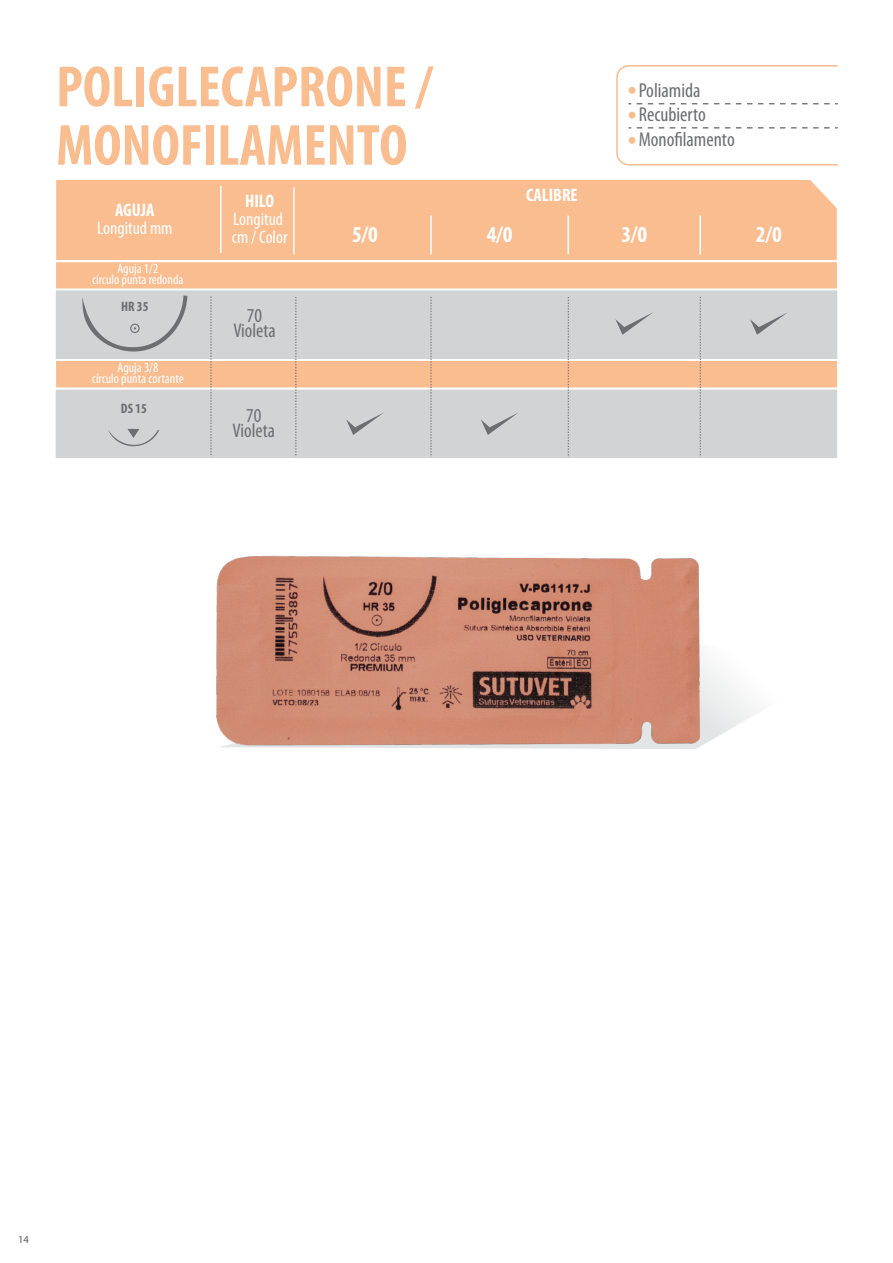
<style>
.page{position:relative;width:893px;height:1263px;background:#fff}
.page>*{position:absolute;margin:0;border:0;box-sizing:border-box;transform-origin:0 0}
.t1{font:700 condensed 58.5px/58.5px "Myriad Pro";color:#f9bd90}
.t2{font:700 condensed 22.8px "Myriad Pro";color:#fff}
.t3{font:condensed 20.25px/24.2px "Myriad Pro";color:#6d6e71}
.t4{font:condensed 19.8px/15.3px "Myriad Pro";color:#6d6e71;text-align:center}
.t5{font:condensed 18.15px/18.1px "Myriad Pro";color:#fff}
.t6{font:700 condensed 18.15px "Myriad Pro";color:#fff}
.t7{font:condensed 13.65px/10.6px "Myriad Pro";color:#fff;text-align:center}
.t8{font:700 condensed 13.65px "Myriad Pro";color:#6d6e71}
.t9{font:10.5px "Myriad Pro";color:#58595b}
</style>
<div class="page">
<div style="left:55px;top:261px;width:783px;height:28px;background:#f9bd90"></div>
<div style="left:54px;top:260px;width:785px;height:30px;border:2px solid #fff"></div>
<div style="left:54px;top:180px;width:785px;height:83px;background:#f9bd90"></div>
<hr style="left:293px;top:187px;width:2px;height:67px;background:#fff">
<hr style="left:430px;top:215px;width:2px;height:39px;background:#fff">
<hr style="left:567px;top:215px;width:2px;height:39px;background:#fff">
<hr style="left:699px;top:215px;width:2px;height:39px;background:#fff">
<hr style="left:220px;top:186px;width:1px;height:67px;background:#fff">
<svg style="left:616px;top:65px;width:222px;height:101px"></svg>
<div style="left:629px;top:87px;width:6px;height:7px;background:#f9bd90;border-radius:50%"></div>
<div style="left:629px;top:112px;width:6px;height:7px;background:#f9bd90;border-radius:50%"></div>
<div style="left:629px;top:137px;width:6px;height:7px;background:#f9bd90;border-radius:50%"></div>
<div style="left:55px;top:290px;width:783px;height:70px;background:#d1d3d4"></div>
<div style="left:55px;top:289px;width:783px;height:71px;border:1px solid #fff"></div>
<svg style="left:82px;top:295px;width:105px;height:57px"></svg>
<div style="left:55px;top:389px;width:783px;height:70px;background:#d1d3d4"></div>
<div style="left:54px;top:388px;width:784px;height:71px;border:1px solid #fff"></div>
<svg style="left:108px;top:429px;width:51px;height:18px"></svg>
<div style="left:55px;top:360px;width:783px;height:28px;background:#f9bd90"></div>
<div style="left:54px;top:359px;width:785px;height:30px;border:2px solid #fff"></div>
<svg style="left:211px;top:297px;width:1px;height:158px"></svg>
<svg style="left:295px;top:297px;width:1px;height:159px"></svg>
<svg style="left:431px;top:297px;width:1px;height:159px"></svg>
<svg style="left:568px;top:297px;width:1px;height:160px"></svg>
<svg style="left:700px;top:297px;width:1px;height:160px"></svg>
<svg style="left:615px;top:312px;width:38px;height:23px"></svg>
<svg style="left:750px;top:313px;width:37px;height:22px"></svg>
<svg style="left:346px;top:413px;width:37px;height:22px"></svg>
<svg style="left:481px;top:413px;width:37px;height:22px"></svg>
<img style="left:216px;top:555px;width:528px;height:194px">
<h1 class="t1" style="left:56px;top:58px;width:378px">POLIGLECAPRONE /<br>MONOFILAMENTO</h1>
<h3 class="t3" style="left:639px;top:79px;width:98px">Poliamida<br>Recubierto<br>Monofilamento</h3>
<h3 class="t6" style="left:115px;top:200px;width:41px">AGUJA</h3>
<h3 class="t5" style="left:97px;top:219px;width:77px">Longitud mm</h3>
<p class="t7" style="left:92px;top:264px;width:93px">Aguja 1/2<br>círculo punta redonda</p>
<p class="t8" style="left:121px;top:299px;width:29px">HR 35</p>
<p class="t7" style="left:92px;top:363px;width:93px">Aguja 3/8<br>círculo punta cortante</p>
<p class="t8" style="left:121px;top:401px;width:28px">DS 15</p>
<h3 class="t6" style="left:245px;top:191px;width:30px">HILO</h3>
<h3 class="t5" style="left:232px;top:210px;width:57px">Longitud cm / Color</h3>
<h3 class="t4" style="left:233px;top:308px;width:44px">70<br>Violeta</h3>
<h3 class="t4" style="left:233px;top:408px;width:44px">70<br>Violeta</h3>
<h3 class="t6" style="left:526px;top:185px;width:53px">CALIBRE</h3>
<h2 class="t2" style="left:352px;top:222px;width:27px">5/0</h2>
<h2 class="t2" style="left:487px;top:222px;width:27px">4/0</h2>
<h2 class="t2" style="left:621px;top:222px;width:27px">3/0</h2>
<h2 class="t2" style="left:756px;top:222px;width:27px">2/0</h2>
<p class="t9" style="left:18px;top:1234px;width:12px">14</p>
</div>
